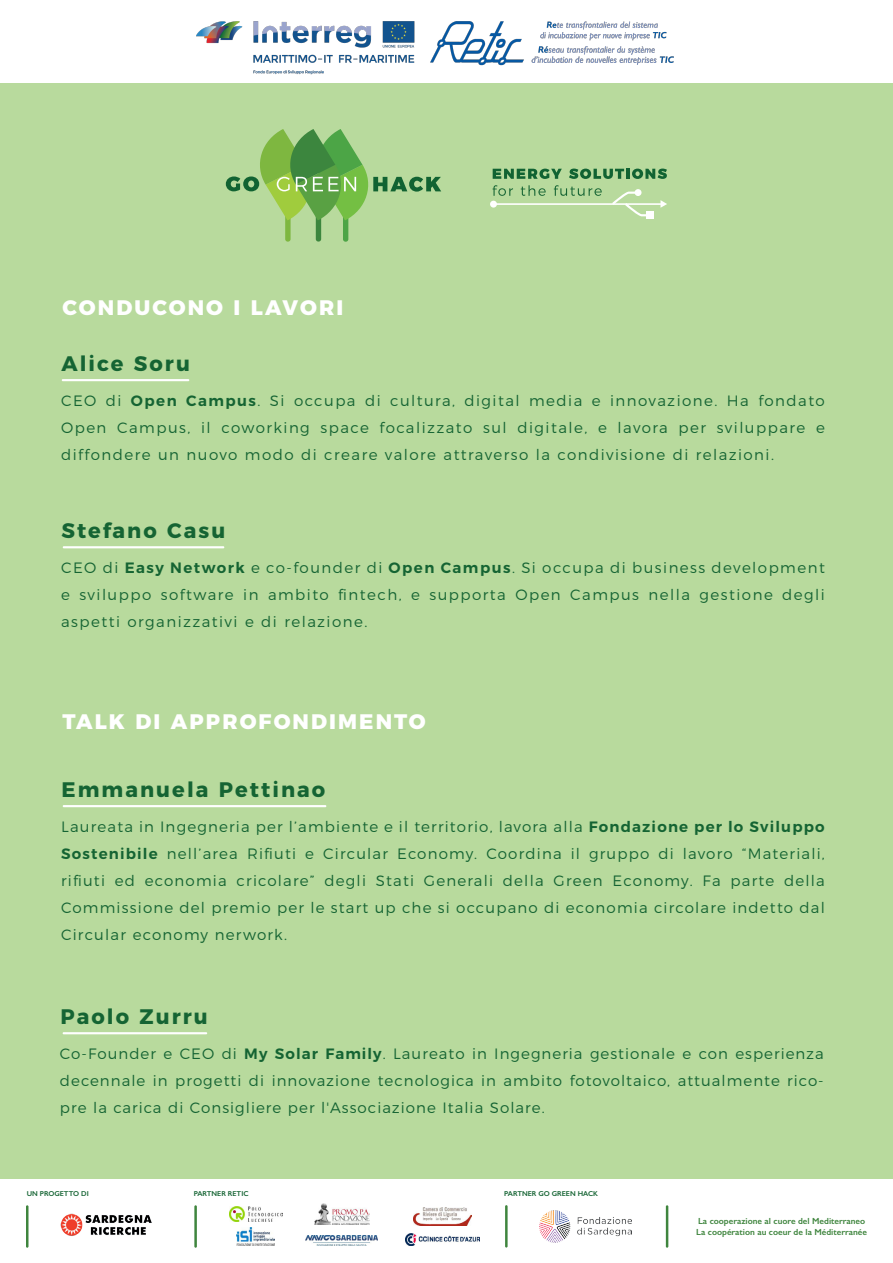
<style>
.page{position:relative;width:893px;height:1263px;background:#fff}
.page>*{position:absolute;margin:0;border:0;box-sizing:border-box;transform-origin:0 0}
.t1{font:700 21px "Montserrat";letter-spacing:.1em;color:#156433}
.t2{font:800 21px "Montserrat";letter-spacing:.1em;color:#fff}
.t3{font:300 15px/27px "Montserrat";letter-spacing:.08em;color:#156433;text-align:justify}
.t4{font:600 8.85px/10.6px "Gill Sans";color:#3f853e}
.t5{font:600 7.05px "Gill Sans";color:#156433}
.s1{font-weight:600}
</style>
<div class="page">
<div style="left:0;top:83px;width:893px;height:1096px;background:#b8da9d"></div>
<img style="left:197px;top:21px;width:476px;height:54px">
<hr style="left:62px;top:379px;width:127px;height:2px;background:#fff">
<hr style="left:63px;top:546px;width:161px;height:2px;background:#fff">
<hr style="left:63px;top:1032px;width:144px;height:2px;background:#fff">
<hr style="left:63px;top:805px;width:263px;height:2px;background:#fff">
<div style="left:285px;top:214px;width:6px;height:28px;background:#7eb740;border-radius:3px"></div>
<div style="left:316px;top:214px;width:5px;height:28px;background:#3c863e;border-radius:3px"></div>
<div style="left:343px;top:214px;width:5px;height:28px;background:#4ca546;border-radius:3px"></div>
<svg style="left:226px;top:129px;width:215px;height:91px"></svg>
<hr style="left:492px;top:203px;width:172px;height:2px;background:#fff">
<svg style="left:493px;top:169px;width:69px;height:10px"></svg>
<svg style="left:569px;top:169px;width:55px;height:10px"></svg>
<hr style="left:626px;top:169px;width:4px;height:10px;background:#116332">
<svg style="left:632px;top:169px;width:35px;height:10px"></svg>
<svg style="left:493px;top:185px;width:20px;height:11px"></svg>
<svg style="left:521px;top:185px;width:25px;height:11px"></svg>
<svg style="left:554px;top:185px;width:48px;height:11px"></svg>
<div style="left:490px;top:201px;width:7px;height:7px;background:#fff;border-radius:50%"></div>
<div style="left:635px;top:189px;width:6px;height:7px;background:#fff;border-radius:50%"></div>
<svg style="left:612px;top:192px;width:39px;height:24px"></svg>
<div style="left:647px;top:211px;width:7px;height:8px;background:#fff"></div>
<svg style="left:660px;top:200px;width:7px;height:8px"></svg>
<img style="left:406px;top:1233px;width:74px;height:12px">
<img style="left:414px;top:1207px;width:58px;height:18px">
<img style="left:236px;top:1228px;width:39px;height:17px">
<img style="left:305px;top:1235px;width:73px;height:10px">
<img style="left:229px;top:1206px;width:53px;height:16px">
<img style="left:60px;top:1213px;width:92px;height:23px">
<img style="left:315px;top:1204px;width:54px;height:20px">
<hr style="left:194px;top:1205px;width:3px;height:43px;background:#3f853e">
<hr style="left:26px;top:1205px;width:2px;height:43px;background:#3f853e">
<hr style="left:505px;top:1205px;width:3px;height:42px;background:#3f853e">
<hr style="left:666px;top:1205px;width:2px;height:43px;background:#3f853e">
<img style="left:539px;top:1211px;width:92px;height:32px">
<h1 class="t2" style="left:63px;top:290px;width:282px">CONDUCONO I LAVORI</h1>
<h1 class="t1" style="left:61px;top:346px;width:130px">Alice Soru</h1>
<p class="t3" style="left:61px;top:386px;width:765px">CEO di <span class="s1">Open Campus</span>. Si occupa di cultura, digital media e innovazione. Ha fondato Open Campus, il coworking space focalizzato sul digitale, e lavora per sviluppare e diffondere un nuovo modo di creare valore attraverso la condivisione di relazioni.</p>
<h1 class="t1" style="left:61px;top:513px;width:165px">Stefano Casu</h1>
<p class="t3" style="left:61px;top:553px;width:765px">CEO di <span class="s1">Easy Network</span> e co-founder di <span class="s1">Open Campus</span>. Si occupa di business development e sviluppo software in ambito fintech, e supporta Open Campus nella gestione degli aspetti organizzativi e di relazione.</p>
<h1 class="t2" style="left:62px;top:704px;width:365px">TALK DI APPROFONDIMENTO</h1>
<h1 class="t1" style="left:61px;top:772px;width:265px">Emmanuela Pettinao</h1>
<p class="t3" style="left:61px;top:812px;width:765px">Laureata in Ingegneria per l’ambiente e il territorio, lavora alla <span class="s1">Fondazione per lo Sviluppo Sostenibile</span> nell’area Rifiuti e Circular Economy. Coordina il gruppo di lavoro “Materiali, rifiuti ed economia cricolare” degli Stati Generali della Green Economy. Fa parte della Commissione del premio per le start up che si occupano di economia circolare indetto dal Circular economy nerwork.</p>
<h1 class="t1" style="left:60px;top:999px;width:149px">Paolo Zurru</h1>
<p class="t3" style="left:60px;top:1039px;width:765px">Co-Founder e CEO di <span class="s1">My Solar Family</span>. Laureato in Ingegneria gestionale e con esperienza decennale in progetti di innovazione tecnologica in ambito fotovoltaico, attualmente rico&shy;pre la carica di Consigliere per l'Associazione Italia Solare.</p>
<p class="t5" style="left:27px;top:1189px;width:63px">UN PROGETTO DI</p>
<p class="t5" style="left:194px;top:1189px;width:56px">PARTNER RETIC</p>
<p class="t5" style="left:504px;top:1189px;width:95px">PARTNER GO GREEN HACK</p>
<p class="t4" style="left:696px;top:1215px;width:172px">La cooperazione al cuore del Mediterraneo<br>La coopération au coeur de la Méditerranée</p>
</div>
